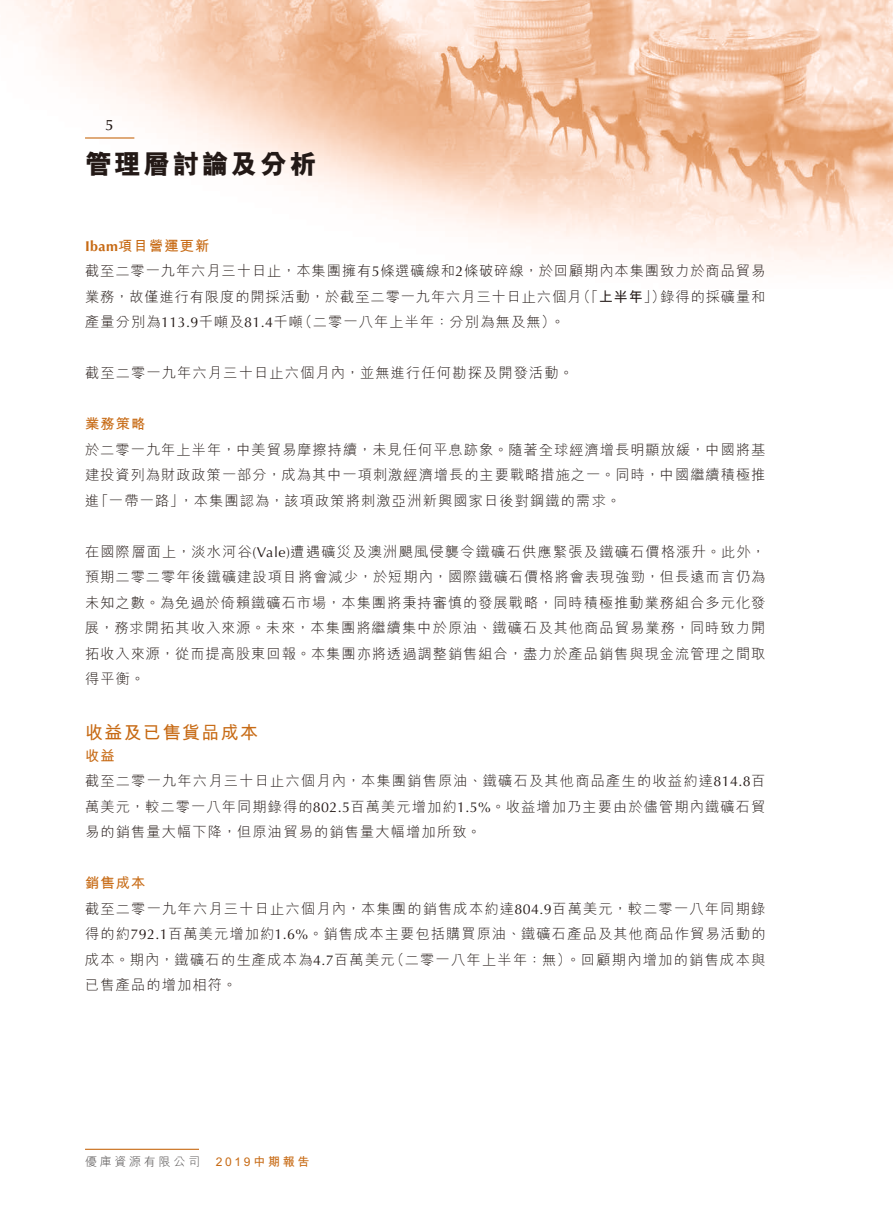
<style>
.page{position:relative;width:893px;height:1212px;background:#fff}
.page>*{position:absolute;margin:0;border:0;box-sizing:border-box;transform-origin:0 0}
.t1{font:800 27px "M Hei HK";letter-spacing:.08em;color:#231916}
.t2{font:700 18px "M Hei HK";letter-spacing:.08em;color:#c76a14}
.t3{font:500 15px "Optima LT Std";color:#231916}
.t4{font:300 14.25px/25.5px "M Hei HK";letter-spacing:.075em;color:#231916}
.t5{font:700 14.25px "M Hei HK";letter-spacing:.08em;color:#c76a14}
.t6{font:700 12px "M Hei HK";letter-spacing:.23em;color:#c76a14}
.t7{font:300 12px "M Hei HK";letter-spacing:.23em;color:#4d4a4a}
.s1{font-family:"Optima LT Std"}
.s2{font-family:"Optima LT Std";font-weight:400}
.s3{font-weight:700}
.s4{font-weight:700;color:#c76a14}
</style>
<div class="page">
<img style="left:6px;top:0;width:886px;height:268px">
<hr style="left:85px;top:137px;width:49px;height:2px;background:#c76a14">
<hr style="left:85px;top:1149px;width:114px;height:1px;background:#c76a14">
<p class="t3" style="left:106px;top:117px;width:9px">5</p>
<h1 class="t1" style="left:85px;top:146px;width:233px">管理層討論及分析</h1>
<p class="t5" style="left:85px;top:235px;width:126px"><span class="s1">Ibam</span>項目營運更新</p>
<p class="t4" style="left:85px;top:258px;width:682px">截至二零一九年六月三十日止，本集團擁有<span class="s2">5</span>條選礦線和<span class="s2">2</span>條破碎線，於回顧期內本集團致力於商品貿易</p>
<p class="t4" style="left:660px;top:283px;width:107px">錄得的採礦量和</p>
<p class="t4" style="left:576px;top:283px;width:90px">（「<span class="s3">上半年</span>」）</p>
<p class="t4" style="left:550px;top:283px;width:33px;text-indent:-465px">業務，故僅進行有限度的開採活動，於截至二零一九年六月三十日止六個月。</p>
<p class="t4" style="left:298px;top:309px;width:259px">（二零一八年上半年：分別為無及無(</p>
<p class="t4" style="left:85px;top:309px;width:220px">產量分別為<span class="s2">113.9</span>千噸及<span class="s2">81.4</span>千噸</p>
<p class="t4" style="left:85px;top:360px;width:490px">截至二零一九年六月三十日止六個月內，並無進行任何勘探及開發活動。</p>
<p class="t5" style="left:85px;top:414px;width:62px">業務策略</p>
<p class="t4" style="left:85px;top:436px;width:682px">於二零一九年上半年，中美貿易摩擦持續，未見任何平息跡象。隨著全球經濟增長明顯放緩，中國將基</p>
<p class="t4" style="left:85px;top:462px;width:682px">建投資列為財政政策一部分，成為其中一項刺激經濟增長的主要戰略措施之一。同時，中國繼續積極推</p>
<p class="t4" style="left:179px;top:487px;width:443px">，本集團認為，該項政策將刺激亞洲新興國家日後對鋼鐵的需求。</p>
<p class="t4" style="left:94px;top:487px;width:91px">「一帶一路」</p>
<p class="t4" style="left:85px;top:487px;width:16px">進</p>
<p class="t4" style="left:85px;top:538px;width:682px;text-align:justify">在國際層面上，淡水河谷<span class="s2">(Vale)</span>遭遇礦災及澳洲颶風侵襲令鐵礦石供應緊張及鐵礦石價格漲升。此外，預期二零二零年後鐵礦建設項目將會減少，於短期內，國際鐵礦石價格將會表現強勁，但長遠而言仍為未知之數。為免過於倚賴鐵礦石市場，本集團將秉持審慎的發展戰略，同時積極推動業務組合多元化發展，務求開拓其收入來源。未來，本集團將繼續集中於原油、鐵礦石及其他商品貿易業務，同時致力開拓收入來源，從而提高股東回報。本集團亦將透過調整銷售組合，盡力於產品銷售與現金流管理之間取得平衡。</p>
<p class="t2" style="left:85px;top:719px;width:175px">收益及已售貨品成本</p>
<p class="t4" style="left:85px;top:742px;width:682px"><span class="s4">收益<br></span>截至二零一九年六月三十日止六個月內，本集團銷售原油、鐵礦石及其他商品產生的收益約達<span class="s2">814.8</span>百萬美元，較二零一八年同期錄得的<span class="s2">802.5</span>百萬美元增加約<span class="s2">1.5%</span>。收益增加乃主要由於儘管期內鐵礦石貿易的銷售量大幅下降，但原油貿易的銷售量大幅增加所致。</p>
<p class="t5" style="left:85px;top:873px;width:62px">銷售成本</p>
<p class="t4" style="left:85px;top:895px;width:682px">截至二零一九年六月三十日止六個月內，本集團的銷售成本約達<span class="s2">804.9</span>百萬美元，較二零一八年同期錄</p>
<p class="t4" style="left:85px;top:921px;width:682px">得的約<span class="s2">792.1</span>百萬美元增加約<span class="s2">1.6%</span>。銷售成本主要包括購買原油、鐵礦石產品及其他商品作貿易活動的</p>
<p class="t4" style="left:390px;top:946px;width:377px">（二零一八年上半年：無）。回顧期內增加的銷售成本與</p>
<p class="t4" style="left:85px;top:946px;width:311px">成本。期內，鐵礦石的生產成本為<span class="s2">4.7</span>百萬美元已售產品的增加相符。</p>
<p class="t7" style="left:85px;top:1153px;width:117px">優庫資源有限公司</p>
<p class="t6" style="left:216px;top:1153px;width:95px">2019中期報告</p>
</div>
